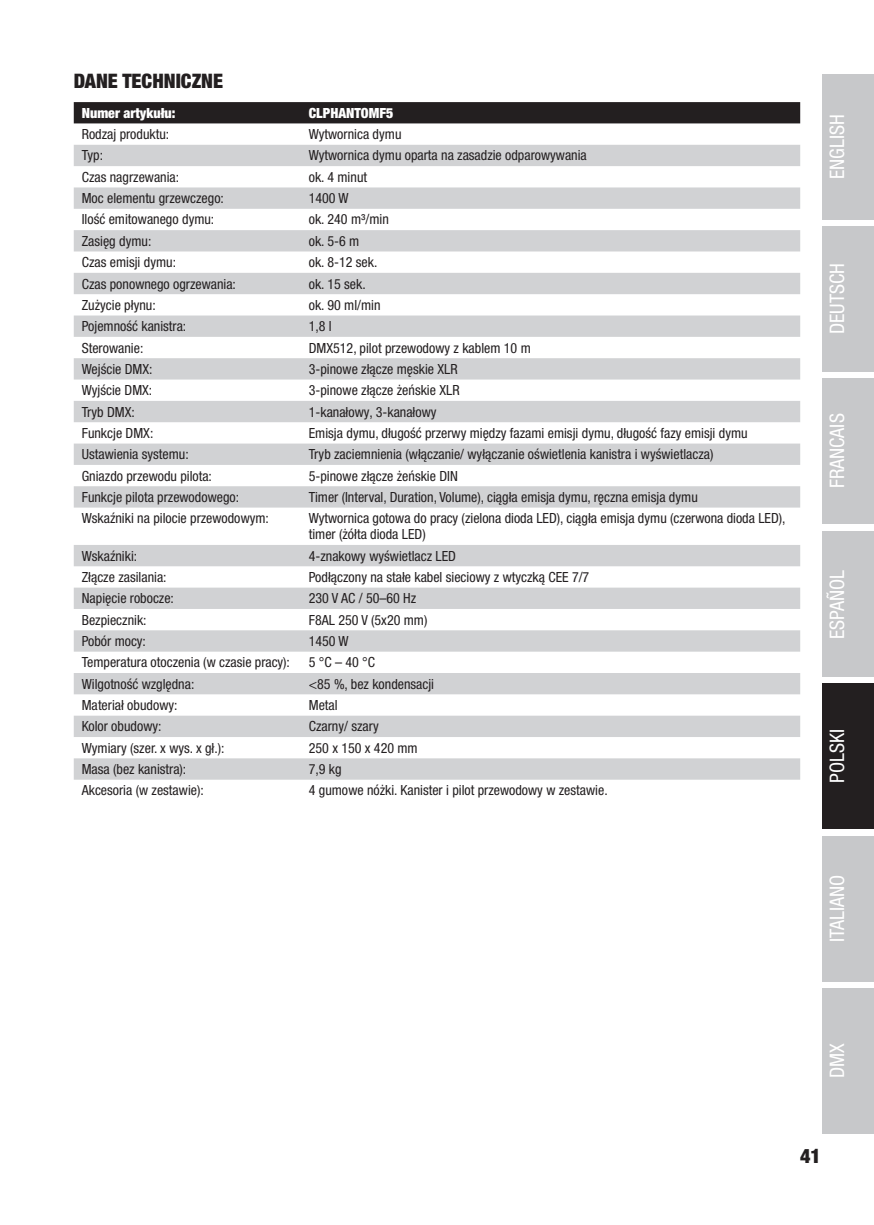
<style>
.page{position:relative;width:874px;height:1225px;background:#fff}
.page>*{position:absolute;margin:0;border:0;box-sizing:border-box;transform-origin:0 0}
.t1{font:condensed 20px "Helvetica Neue LT Std";color:#fff}
.t2{font:900 condensed 20px "Helvetica Neue LT Pro";color:#231f20}
.t3{font:900 condensed 20px "Helvetica Neue LT Std";color:#231f20}
.t4{font:condensed 14px/16px "Helvetica Neue LT Pro";color:#231f20}
.t5{font:900 condensed 14px "Helvetica Neue LT Pro";color:#fff}
</style>
<div class="page">
<div style="left:821px;top:988px;width:52px;height:146px;background:#c7c8ca"></div>
<div style="left:821px;top:74px;width:52px;height:145px;background:#c7c8ca"></div>
<div style="left:821px;top:226px;width:52px;height:145px;background:#c7c8ca"></div>
<div style="left:821px;top:378px;width:52px;height:146px;background:#c7c8ca"></div>
<div style="left:821px;top:531px;width:52px;height:146px;background:#c7c8ca"></div>
<div style="left:821px;top:683px;width:52px;height:146px;background:#231f20"></div>
<div style="left:821px;top:836px;width:52px;height:145px;background:#c7c8ca"></div>
<div style="left:74px;top:102px;width:725px;height:21px;background:#231f20"></div>
<svg style="left:74px;top:145px;width:725px;height:634px"></svg>
<h1 class="t2" style="left:74px;top:69px;width:151px">DANE TECHNICZNE</h1>
<p class="t5" style="left:82px;top:104px;width:95px">Numer artykułu:</p>
<p class="t5" style="left:308px;top:104px;width:86px">CLPHANTOMF5</p>
<p class="t4" style="left:82px;top:126px;width:89px">Rodzaj produktu:</p>
<p class="t4" style="left:308px;top:126px;width:94px">Wytwornica dymu</p>
<p class="t4" style="left:82px;top:147px;width:23px">Typ:</p>
<p class="t4" style="left:308px;top:147px;width:279px">Wytwornica dymu oparta na zasadzie odparowywania</p>
<p class="t4" style="left:82px;top:169px;width:99px">Czas nagrzewania:</p>
<p class="t4" style="left:308px;top:169px;width:60px">ok. 4 minut</p>
<p class="t4" style="left:82px;top:190px;width:144px">Moc elementu grzewczego:</p>
<p class="t4" style="left:308px;top:190px;width:41px">1400 W</p>
<p class="t4" style="left:82px;top:211px;width:134px">Ilość emitowanego dymu:</p>
<p class="t4" style="left:308px;top:211px;width:81px">ok. 240 m³/min</p>
<p class="t4" style="left:82px;top:233px;width:71px">Zasięg dymu:</p>
<p class="t4" style="left:308px;top:233px;width:52px">ok. 5-6 m</p>
<p class="t4" style="left:82px;top:254px;width:96px">Czas emisji dymu:</p>
<p class="t4" style="left:308px;top:254px;width:70px">ok. 8-12 sek.</p>
<p class="t4" style="left:82px;top:275px;width:156px">Czas ponownego ogrzewania:</p>
<p class="t4" style="left:308px;top:275px;width:58px">ok. 15 sek.</p>
<p class="t4" style="left:82px;top:297px;width:75px">Zużycie płynu:</p>
<p class="t4" style="left:308px;top:297px;width:73px">ok. 90 ml/min</p>
<p class="t4" style="left:82px;top:318px;width:106px">Pojemność kanistra:</p>
<p class="t4" style="left:308px;top:318px;width:25px">1,8 l</p>
<p class="t4" style="left:82px;top:339px;width:63px">Sterowanie:</p>
<p class="t4" style="left:308px;top:339px;width:223px">DMX512, pilot przewodowy z kablem 10 m</p>
<p class="t4" style="left:82px;top:361px;width:72px">Wejście DMX:</p>
<p class="t4" style="left:308px;top:361px;width:150px">3-pinowe złącze męskie XLR</p>
<p class="t4" style="left:82px;top:382px;width:72px">Wyjście DMX:</p>
<p class="t4" style="left:308px;top:382px;width:152px">3-pinowe złącze żeńskie XLR</p>
<p class="t4" style="left:82px;top:403px;width:55px">Tryb DMX:</p>
<p class="t4" style="left:308px;top:403px;width:129px">1-kanałowy, 3-kanałowy</p>
<p class="t4" style="left:82px;top:425px;width:73px">Funkcje DMX:</p>
<p class="t4" style="left:308px;top:425px;width:440px">Emisja dymu, długość przerwy między fazami emisji dymu, długość fazy emisji dymu</p>
<p class="t4" style="left:82px;top:446px;width:108px">Ustawienia systemu:</p>
<p class="t4" style="left:308px;top:446px;width:406px">Tryb zaciemnienia (włączanie/ wyłączanie oświetlenia kanistra i wyświetlacza)</p>
<p class="t4" style="left:82px;top:467px;width:132px">Gniazdo przewodu pilota:</p>
<p class="t4" style="left:308px;top:467px;width:150px">5-pinowe złącze żeńskie DIN</p>
<p class="t4" style="left:82px;top:489px;width:159px">Funkcje pilota przewodowego:</p>
<p class="t4" style="left:308px;top:489px;width:390px">Timer (Interval, Duration, Volume), ciągła emisja dymu, ręczna emisja dymu</p>
<p class="t4" style="left:82px;top:510px;width:188px">Wskaźniki na pilocie przewodowym:</p>
<p class="t4" style="left:308px;top:510px;width:478px">Wytwornica gotowa do pracy (zielona dioda LED), ciągła emisja dymu (czerwona dioda LED), timer (żółta dioda LED)</p>
<p class="t4" style="left:82px;top:547px;width:57px">Wskaźniki:</p>
<p class="t4" style="left:308px;top:547px;width:149px">4-znakowy wyświetlacz LED</p>
<p class="t4" style="left:82px;top:569px;width:86px">Złącze zasilania:</p>
<p class="t4" style="left:308px;top:569px;width:282px">Podłączony na stałe kabel sieciowy z wtyczką CEE 7/7</p>
<p class="t4" style="left:82px;top:590px;width:94px">Napięcie robocze:</p>
<p class="t4" style="left:308px;top:590px;width:109px">230 V AC / 50–60 Hz</p>
<p class="t4" style="left:82px;top:611px;width:66px">Bezpiecznik:</p>
<p class="t4" style="left:308px;top:611px;width:120px">F8AL 250 V (5x20 mm)</p>
<p class="t4" style="left:82px;top:633px;width:65px">Pobór mocy:</p>
<p class="t4" style="left:308px;top:633px;width:41px">1450 W</p>
<p class="t4" style="left:82px;top:654px;width:209px">Temperatura otoczenia (w czasie pracy):</p>
<p class="t4" style="left:308px;top:654px;width:68px">5 °C – 40 °C</p>
<p class="t4" style="left:82px;top:675px;width:114px">Wilgotność względna:</p>
<p class="t4" style="left:308px;top:675px;width:127px">&lt;85 %, bez kondensacji</p>
<p class="t4" style="left:82px;top:697px;width:97px">Materiał obudowy:</p>
<p class="t4" style="left:308px;top:697px;width:30px">Metal</p>
<p class="t4" style="left:82px;top:718px;width:81px">Kolor obudowy:</p>
<p class="t4" style="left:308px;top:718px;width:72px">Czarny/ szary</p>
<p class="t4" style="left:82px;top:739px;width:144px">Wymiary (szer. x wys. x gł.):</p>
<p class="t4" style="left:308px;top:739px;width:110px">250 x 150 x 420 mm</p>
<p class="t4" style="left:82px;top:761px;width:106px">Masa (bez kanistra):</p>
<p class="t4" style="left:308px;top:761px;width:34px">7,9 kg</p>
<p class="t4" style="left:82px;top:782px;width:123px">Akcesoria (w zestawie):</p>
<p class="t4" style="left:308px;top:782px;width:300px">4 gumowe nóżki. Kanister i pilot przewodowy w zestawie.</p>
<h1 class="t1" style="left:824px;top:179px;width:66px;rotate:-90deg">ENGLISH</h1>
<h1 class="t1" style="left:824px;top:334px;width:73px;rotate:-90deg">DEUTSCH</h1>
<h1 class="t1" style="left:824px;top:488px;width:76px;rotate:-90deg">FRANCAIS</h1>
<h1 class="t1" style="left:825px;top:639px;width:71px;rotate:-90deg">ESPAÑOL</h1>
<h1 class="t1" style="left:825px;top:783px;width:55px;rotate:-90deg">POLSKI</h1>
<h1 class="t1" style="left:825px;top:942px;width:69px;rotate:-90deg">ITALIANO</h1>
<h1 class="t1" style="left:825px;top:1078px;width:36px;rotate:-90deg">DMX</h1>
<h1 class="t3" style="left:799px;top:1143px;width:22px">41</h1>
</div>
